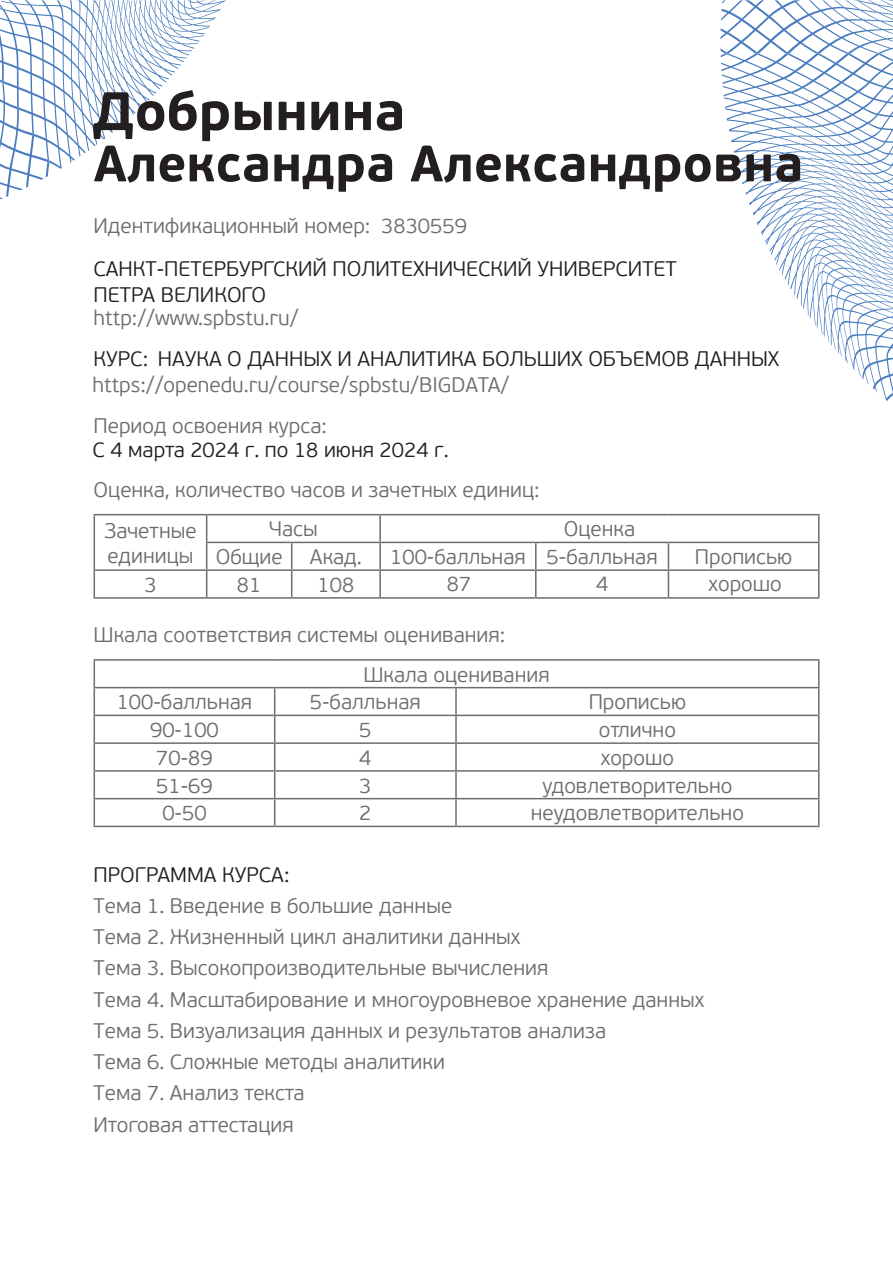
<style>
.page{position:relative;width:893px;height:1263px;background:#fff}
.page>*{position:absolute;margin:0;border:0;box-sizing:border-box;transform-origin:0 0}
.t1{font:700 54px "PF Beau Sans Pro";color:#231f20}
.t2{font:700 51px "PF Beau Sans Pro";color:#231f20}
.t3{font:300 21px/31.2px "PF Beau Sans Pro";color:#6c6d70}
.t4{font:300 21px/25.3px "PF Beau Sans Pro";color:#231f20}
</style>
<div class="page">
<svg style="left:720px;top:0;width:173px;height:54px"></svg>
<svg style="left:720px;top:54px;width:173px;height:348px"></svg>
<svg style="left:0;top:0;width:226px;height:199px"></svg>
<hr style="left:94px;top:514px;width:113px;height:1px;background:#6c6d70">
<hr style="left:207px;top:514px;width:85px;height:1px;background:#6c6d70">
<hr style="left:292px;top:514px;width:88px;height:1px;background:#6c6d70">
<hr style="left:380px;top:514px;width:156px;height:1px;background:#6c6d70">
<hr style="left:379px;top:515px;width:2px;height:27px;background:#6c6d70">
<hr style="left:536px;top:514px;width:132px;height:1px;background:#6c6d70">
<hr style="left:668px;top:514px;width:151px;height:1px;background:#6c6d70">
<hr style="left:206px;top:542px;width:86px;height:1px;background:#6c6d70">
<hr style="left:292px;top:542px;width:88px;height:1px;background:#6c6d70">
<hr style="left:380px;top:542px;width:156px;height:1px;background:#6c6d70">
<hr style="left:379px;top:543px;width:2px;height:26px;background:#6c6d70">
<hr style="left:536px;top:542px;width:132px;height:1px;background:#6c6d70">
<hr style="left:668px;top:542px;width:151px;height:1px;background:#6c6d70">
<hr style="left:94px;top:569px;width:113px;height:2px;background:#6c6d70">
<svg style="left:94px;top:515px;width:1px;height:82px"></svg>
<hr style="left:207px;top:569px;width:85px;height:2px;background:#6c6d70">
<svg style="left:206px;top:515px;width:1px;height:82px"></svg>
<hr style="left:292px;top:569px;width:88px;height:2px;background:#6c6d70">
<svg style="left:291px;top:543px;width:1px;height:54px"></svg>
<hr style="left:380px;top:569px;width:156px;height:2px;background:#6c6d70">
<hr style="left:379px;top:571px;width:2px;height:26px;background:#6c6d70">
<hr style="left:536px;top:569px;width:132px;height:2px;background:#6c6d70">
<svg style="left:535px;top:543px;width:1px;height:54px"></svg>
<hr style="left:668px;top:569px;width:151px;height:2px;background:#6c6d70">
<svg style="left:668px;top:543px;width:1px;height:54px"></svg>
<svg style="left:818px;top:515px;width:1px;height:82px"></svg>
<hr style="left:94px;top:597px;width:113px;height:2px;background:#6c6d70">
<hr style="left:207px;top:597px;width:85px;height:2px;background:#6c6d70">
<hr style="left:292px;top:597px;width:88px;height:2px;background:#6c6d70">
<hr style="left:380px;top:597px;width:156px;height:2px;background:#6c6d70">
<hr style="left:536px;top:597px;width:132px;height:2px;background:#6c6d70">
<hr style="left:668px;top:597px;width:151px;height:2px;background:#6c6d70">
<hr style="left:94px;top:659px;width:181px;height:2px;background:#6c6d70">
<hr style="left:275px;top:659px;width:181px;height:2px;background:#6c6d70">
<hr style="left:456px;top:659px;width:363px;height:2px;background:#6c6d70">
<hr style="left:94px;top:687px;width:181px;height:1px;background:#6c6d70">
<hr style="left:275px;top:687px;width:181px;height:1px;background:#6c6d70">
<hr style="left:456px;top:687px;width:363px;height:1px;background:#6c6d70">
<hr style="left:455px;top:688px;width:2px;height:27px;background:#6c6d70">
<hr style="left:94px;top:715px;width:181px;height:1px;background:#6c6d70">
<hr style="left:275px;top:715px;width:181px;height:1px;background:#6c6d70">
<hr style="left:456px;top:715px;width:363px;height:1px;background:#6c6d70">
<hr style="left:455px;top:716px;width:2px;height:26px;background:#6c6d70">
<hr style="left:94px;top:742px;width:181px;height:2px;background:#6c6d70">
<hr style="left:275px;top:742px;width:181px;height:2px;background:#6c6d70">
<hr style="left:456px;top:742px;width:363px;height:2px;background:#6c6d70">
<hr style="left:455px;top:744px;width:2px;height:26px;background:#6c6d70">
<hr style="left:94px;top:770px;width:181px;height:2px;background:#6c6d70">
<hr style="left:275px;top:770px;width:181px;height:2px;background:#6c6d70">
<hr style="left:456px;top:770px;width:363px;height:2px;background:#6c6d70">
<hr style="left:455px;top:772px;width:2px;height:26px;background:#6c6d70">
<hr style="left:94px;top:798px;width:181px;height:1px;background:#6c6d70">
<svg style="left:94px;top:661px;width:1px;height:165px"></svg>
<hr style="left:275px;top:798px;width:181px;height:1px;background:#6c6d70">
<svg style="left:274px;top:688px;width:1px;height:138px"></svg>
<hr style="left:456px;top:798px;width:363px;height:1px;background:#6c6d70">
<hr style="left:455px;top:799px;width:2px;height:27px;background:#6c6d70">
<svg style="left:818px;top:661px;width:1px;height:165px"></svg>
<hr style="left:94px;top:826px;width:181px;height:1px;background:#6c6d70">
<hr style="left:275px;top:826px;width:181px;height:1px;background:#6c6d70">
<hr style="left:456px;top:826px;width:363px;height:1px;background:#6c6d70">
<h1 class="t1" style="left:92px;top:78px;width:314px">Добрынина</h1>
<h2 class="t2" style="left:94px;top:132px;width:711px">Александра Александровна</h2>
<p class="t3" style="left:94px;top:211px;width:278px">Идентификационный номер:</p>
<p class="t4" style="left:94px;top:257px;width:585px">САНКТ-ПЕТЕРБУРГСКИЙ ПОЛИТЕХНИЧЕСКИЙ УНИВЕРСИТЕТ<br>ПЕТРА ВЕЛИКОГО</p>
<p class="t3" style="left:94px;top:302px;width:206px">http://www.spbstu.ru/</p>
<p class="t4" style="left:94px;top:346px;width:56px">КУРС:</p>
<p class="t3" style="left:381px;top:211px;width:87px">3830559</p>
<p class="t4" style="left:158px;top:346px;width:623px">НАУКА О ДАННЫХ И АНАЛИТИКА БОЛЬШИХ ОБЪЕМОВ ДАННЫХ</p>
<p class="t3" style="left:92px;top:370px;width:418px">https://openedu.ru/course/spbstu/BIGDATA/</p>
<p class="t3" style="left:94px;top:410px;width:235px">Период освоения курса:</p>
<p class="t4" style="left:92px;top:437px;width:358px">С 4 марта 2024 г. по 18 июня 2024 г.</p>
<p class="t3" style="left:94px;top:475px;width:448px">Оценка, количество часов и зачетных единиц:</p>
<p class="t3" style="left:104px;top:518px;width:94px;line-height:25.2px">Зачетные единицы</p>
<p class="t3" style="left:269px;top:514px;width:50px">Часы</p>
<p class="t3" style="left:564px;top:514px;width:73px">Оценка</p>
<p class="t3" style="left:216px;top:542px;width:69px">Общие</p>
<p class="t3" style="left:310px;top:542px;width:53px">Акад.</p>
<p class="t3" style="left:390px;top:542px;width:269px">100-балльная 5-балльная</p>
<p class="t3" style="left:695px;top:542px;width:99px">Прописью</p>
<p class="t3" style="left:144px;top:569px;width:14px">3</p>
<p class="t3" style="left:237px;top:569px;width:26px">81</p>
<p class="t3" style="left:318px;top:569px;width:38px">108</p>
<p class="t3" style="left:447px;top:569px;width:26px">87</p>
<p class="t3" style="left:596px;top:569px;width:14px">4</p>
<p class="t3" style="left:709px;top:569px;width:75px">хорошо</p>
<p class="t3" style="left:94px;top:619px;width:413px">Шкала соответствия системы оценивания:</p>
<p class="t3" style="left:363px;top:659px;width:188px">Шкала оценивания</p>
<p class="t3" style="left:117px;top:687px;width:137px">100-балльная</p>
<p class="t3" style="left:310px;top:687px;width:113px">5-балльная</p>
<p class="t3" style="left:589px;top:687px;width:99px">Прописью</p>
<p class="t3" style="left:150px;top:715px;width:70px">90-100</p>
<p class="t3" style="left:359px;top:715px;width:14px">5</p>
<p class="t3" style="left:599px;top:715px;width:79px">отлично</p>
<p class="t3" style="left:156px;top:742px;width:58px">70-89</p>
<p class="t3" style="left:359px;top:742px;width:14px">4</p>
<p class="t3" style="left:601px;top:742px;width:75px">хорошо</p>
<p class="t3" style="left:156px;top:770px;width:58px">51-69</p>
<p class="t3" style="left:359px;top:770px;width:14px">3</p>
<p class="t3" style="left:542px;top:770px;width:192px">удовлетворительно</p>
<p class="t3" style="left:162px;top:798px;width:46px">0-50</p>
<p class="t3" style="left:359px;top:798px;width:14px">2</p>
<p class="t3" style="left:531px;top:798px;width:215px">неудовлетворительно</p>
<p class="t4" style="left:94px;top:862px;width:197px">ПРОГРАММА КУРСА:</p>
<p class="t3" style="left:94px;top:890px;width:612px">Тема 1. Введение в большие данные<br>Тема 2. Жизненный цикл аналитики данных<br>Тема 3. Высокопроизводительные вычисления<br>Тема 4. Масштабирование и многоуровневое хранение данных Тема 5. Визуализация данных и результатов анализа<br>Тема 6. Сложные методы аналитики<br>Тема 7. Анализ текста<br>Итоговая аттестация</p>
</div>
